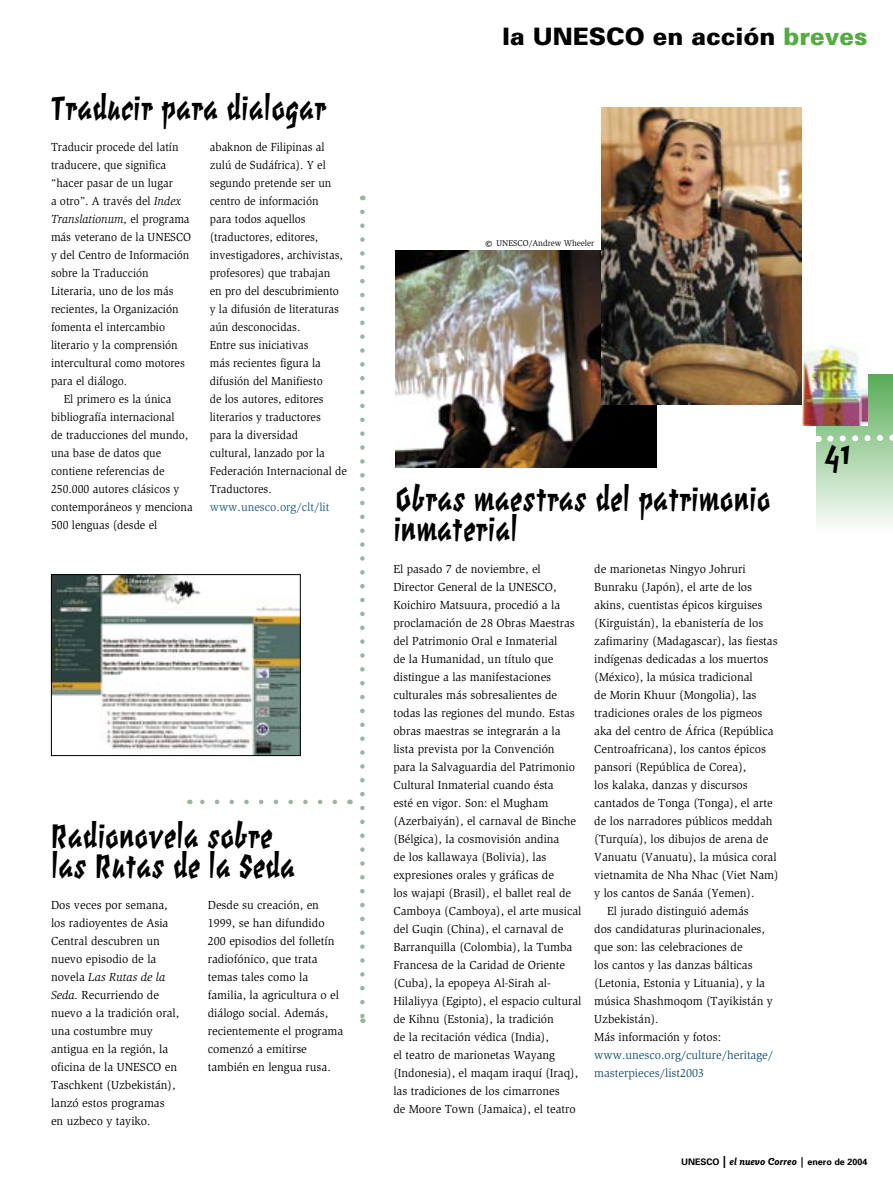
<style>
.page{position:relative;width:893px;height:1191px;background:#fff}
.page>*{position:absolute;margin:0;border:0;box-sizing:border-box;transform-origin:0 0}
.t1{font:700 36px/30px "Elektrix";color:#000;scale:.9 1}
.t2{font:700 36px "Elektrix";color:#000}
.t3{font:900 24px "Univers";color:#000}
.t4{font:12px/18px "Slimbach";color:#000}
.t5{font:12px/18px "Slimbach";color:#000;scale:.94 1}
.t6{font:12px/18px "Slimbach";color:#195172}
.t7{font:italic 12px "Slimbach";color:#000;scale:.94 1}
.t8{font:12px "Slimbach";color:#216086}
.t9{font:700 9px "Univers";color:#000}
.t10{font:8.85px "Slimbach";color:#000;scale:.95 1}
.s1{font-style:italic}
.s2{font-style:normal}
.s3{color:#54ab42}
.s4{font-size:13.5px}
.s5{font-size:12px}
.s6{font-family:"Goudy Sans";font-style:italic;font-size:10.5px}
</style>
<div class="page">
<div style="left:816px;top:374px;width:77px;height:160px;background:linear-gradient(to bottom,#58ab56,#fdfefd)"></div>
<svg style="left:816px;top:431px;width:77px;height:14px"></svg>
<img style="left:802px;top:344px;width:65px;height:81px">
<img style="left:396px;top:250px;width:261px;height:218px">
<svg style="left:360px;top:196px;width:5px;height:827px"></svg>
<svg style="left:189px;top:799px;width:162px;height:5px"></svg>
<img style="left:53px;top:576px;width:246px;height:178px">
<div style="left:51px;top:574px;width:250px;height:182px;border:1px solid #000"></div>
<img style="left:601px;top:107px;width:200px;height:297px">
<h1 class="t1" style="left:51px;top:93px;width:308px">Traducir para dialogar</h1>
<p class="t5" style="left:51px;top:138px;width:137px">Traducir procede del latín</p>
<p class="t5" style="left:51px;top:156px;width:124px">traducere, que significa</p>
<p class="t5" style="left:51px;top:174px;width:131px">“hacer pasar de un lugar</p>
<p class="t5" style="left:51px;top:192px;width:140px">a otro”. A través del <span class="s1">Index</span></p>
<p class="t7" style="left:51px;top:212px;width:149px">Translationum, <span class="s2">el programa</span></p>
<p class="t5" style="left:51px;top:228px;width:150px">más veterano de la UNESCO</p>
<p class="t5" style="left:51px;top:246px;width:149px">y del Centro de Información</p>
<p class="t5" style="left:51px;top:264px;width:105px">sobre la Traducción</p>
<p class="t5" style="left:51px;top:282px;width:132px">Literaria, uno de los más</p>
<p class="t5" style="left:51px;top:300px;width:137px">recientes, la Organización</p>
<p class="t5" style="left:51px;top:318px;width:123px">fomenta el intercambio</p>
<p class="t5" style="left:51px;top:336px;width:136px">literario y la comprensión</p>
<p class="t5" style="left:51px;top:354px;width:144px">intercultural como motores</p>
<p class="t5" style="left:51px;top:372px;width:83px">para el diálogo.</p>
<p class="t5" style="left:64px;top:390px;width:116px">El primero es la única</p>
<p class="t5" style="left:51px;top:408px;width:133px">bibliografía internacional</p>
<p class="t5" style="left:51px;top:426px;width:147px">de traducciones del mundo,</p>
<p class="t5" style="left:51px;top:444px;width:119px">una base de datos que</p>
<p class="t5" style="left:51px;top:462px;width:122px">contiene referencias de</p>
<p class="t5" style="left:51px;top:480px;width:138px">250.000 autores clásicos y</p>
<p class="t5" style="left:51px;top:498px;width:152px">contemporáneos y menciona</p>
<p class="t5" style="left:51px;top:516px;width:115px">500 lenguas (desde el</p>
<p class="t5" style="left:210px;top:138px;width:147px">abaknon de Filipinas al zulú de Sudáfrica). Y el segundo pretende ser un centro de información<br>para todos aquellos (traductores, editores, investigadores, archivistas, profesores) que trabajan<br>en pro del descubrimiento y la difusión de literaturas aún desconocidas.<br>Entre sus iniciativas<br>más recientes figura la difusión del Manifiesto<br>de los autores, editores literarios y traductores<br>para la diversidad<br>cultural, lanzado por la<br>Federación Internacional de<br>Traductores.</p>
<p class="t8" style="left:210px;top:500px;width:121px">www.unesco.org/clt/lit</p>
<h1 class="t1" style="left:51px;top:822px;width:273px">Radionovela sobre las Rutas de la Seda</h1>
<p class="t4" style="left:51px;top:896px;width:130px">Dos veces por semana, los radioyentes de Asia<br>Central descubren un nuevo episodio de la novela <span class="s1">Las Rutas de la<br>Seda.</span> Recurriendo de nuevo a la tradición oral, una costumbre muy antigua en la región, la oficina de la UNESCO en<br>Taschkent (Uzbekistán), lanzó estos programas en uzbeco y tayiko.</p>
<p class="t4" style="left:208px;top:896px;width:137px">Desde su creación, en<br>1999, se han difundido<br>200 episodios del folletín radiofónico, que trata temas tales como la familia, la agricultura o el diálogo social. Además, recientemente el programa comenzó a emitirse también en lengua rusa.</p>
<h2 class="t3" style="left:502px;top:21px;width:367px">la UNESCO en acción <span class="s3">breves</span></h2>
<p class="t10" style="left:485px;top:238px;width:116px"><span class="s4">©</span> UNESCO/Andrew Wheeler</p>
<h1 class="t1" style="left:393px;top:484px;width:421px">Obras maestras del patrimonio inmaterial</h1>
<p class="t4" style="left:393px;top:559px;width:190px">El pasado 7 de noviembre, el Director General de la UNESCO, Koichiro Matsuura, procedió a la proclamación de 28 Obras Maestras del Patrimonio Oral e Inmaterial<br>de la Humanidad, un título que distingue a las manifestaciones culturales más sobresalientes de todas las regiones del mundo. Estas obras maestras se integrarán a la lista prevista por la Convención<br>para la Salvaguardia del Patrimonio Cultural Inmaterial cuando ésta<br>esté en vigor. Son: el Mugham (Azerbaiyán), el carnaval de Binche (Bélgica), la cosmovisión andina<br>de los kallawaya (Bolivia), las expresiones orales y gráficas de<br>los wajapi (Brasil), el ballet real de Camboya (Camboya), el arte musical del Guqin (China), el carnaval de Barranquilla (Colombia), la Tumba Francesa de la Caridad de Oriente (Cuba), la epopeya Al-Sirah al-Hilaliyya (Egipto), el espacio cultural de Kihnu (Estonia), la tradición<br>de la recitación védica (India),<br>el teatro de marionetas Wayang (Indonesia), el maqam iraquí (Iraq), las tradiciones de los cimarrones<br>de Moore Town (Jamaica), el teatro</p>
<p class="t4" style="left:594px;top:559px;width:153px">de marionetas Ningyo Johruri</p>
<p class="t4" style="left:594px;top:577px;width:159px">Bunraku (Japón), el arte de los</p>
<p class="t4" style="left:594px;top:595px;width:170px">akins, cuentistas épicos kirguises</p>
<p class="t4" style="left:594px;top:613px;width:171px">(Kirguistán), la ebanistería de los</p>
<p class="t4" style="left:594px;top:631px;width:185px">zafimariny (Madagascar), las fiestas</p>
<p class="t4" style="left:594px;top:649px;width:176px">indígenas dedicadas a los muertos</p>
<p class="t4" style="left:594px;top:667px;width:160px">(México), la música tradicional</p>
<p class="t4" style="left:594px;top:685px;width:164px">de Morin Khuur (Mongolia), las</p>
<p class="t4" style="left:594px;top:703px;width:170px">tradiciones orales de los pigmeos</p>
<p class="t4" style="left:594px;top:721px;width:181px">aka del centro de África (República</p>
<p class="t4" style="left:594px;top:739px;width:173px">Centroafricana), los cantos épicos</p>
<p class="t4" style="left:594px;top:757px;width:154px">pansori (República de Corea),</p>
<p class="t4" style="left:594px;top:775px;width:155px">los kalaka, danzas y discursos</p>
<p class="t4" style="left:594px;top:793px;width:180px">cantados de Tonga (Tonga), el arte</p>
<p class="t4" style="left:594px;top:811px;width:180px">de los narradores públicos meddah</p>
<p class="t4" style="left:594px;top:829px;width:176px">(Turquía), los dibujos de arena de</p>
<p class="t4" style="left:594px;top:847px;width:184px">Vanuatu (Vanuatu), la música coral</p>
<p class="t4" style="left:594px;top:865px;width:186px">vietnamita de Nha Nhac (Viet Nam)</p>
<p class="t4" style="left:594px;top:883px;width:162px">y los cantos de Sanáa (Yemen).</p>
<p class="t4" style="left:607px;top:901px;width:143px">El jurado distinguió además</p>
<p class="t4" style="left:594px;top:919px;width:172px">dos candidaturas plurinacionales,</p>
<p class="t4" style="left:594px;top:937px;width:150px">que son: las celebraciones de</p>
<p class="t4" style="left:594px;top:955px;width:160px">los cantos y las danzas bálticas</p>
<p class="t4" style="left:594px;top:973px;width:172px">(Letonia, Estonia y Lituania), y la</p>
<p class="t4" style="left:594px;top:991px;width:180px">música Shashmoqom (Tayikistán y</p>
<p class="t4" style="left:594px;top:1009px;width:66px">Uzbekistán).</p>
<p class="t4" style="left:594px;top:1027px;width:128px">Más información y fotos:</p>
<p class="t6" style="left:594px;top:1045px;width:180px">www.unesco.org/culture/heritage/ masterpieces/list2003</p>
<h1 class="t2" style="left:825px;top:431px;width:28px">41</h1>
<p class="t9" style="left:681px;top:1156px;width:188px">UNESCO <span class="s5">|</span> <span class="s6">el nuevo Correo |</span> enero de 2004</p>
</div>
